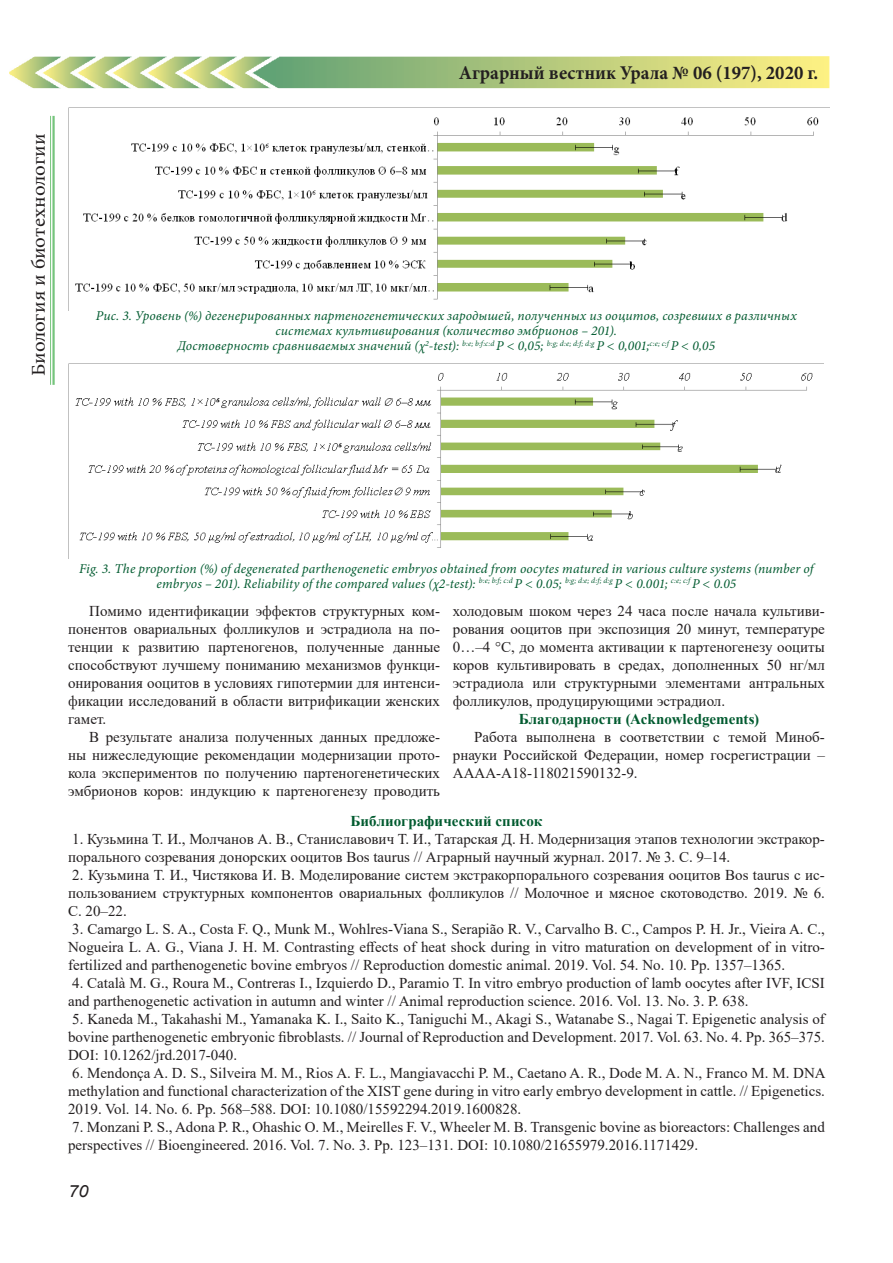
<style>
.page{position:relative;width:893px;height:1263px;background:#fff}
.page>*{position:absolute;margin:0;border:0;box-sizing:border-box;transform-origin:0 0}
.t1{font:700 19.5px "Minion Pro";color:#231f20;scale:.96 1}
.t2{font:19.5px "Minion Pro";letter-spacing:-.01em;color:#231f20;scale:1.08 1}
.t3{font:italic 16.8px "Arial";color:#231f20;scale:1.08 1}
.List_Paragraph{font:15px/18px "Times New Roman";color:#231f20;text-align:justify}
.подзаголовок{font:700 15px "Times New Roman";color:#025b30}
.рисунок{font:italic 13.5px/15px "Minion Pro";letter-spacing:.01em;color:#025b30;text-align:center}
</style>
<div class="page">
<img style="left:9px;top:56px;width:820px;height:32px">
<hr style="left:52px;top:116px;width:3px;height:269px;background:#40ae49">
<hr style="left:50px;top:116px;width:1px;height:269px;background:#40ae49">
<img style="left:69px;top:107px;width:761px;height:193px">
<img style="left:69px;top:363px;width:754px;height:185px">
<h1 class="t2" style="left:26px;top:376px;width:226px;rotate:-90deg">Биология и биотехнологии</h1>
<h1 class="t1" style="left:459px;top:59px;width:376px">Аграрный вестник Урала № 06 (197), 2020 г.</h1>
<p class="рисунок" style="left:96px;top:308px;width:702px">Рис. 3. Уровень (%) дегенерированных партеногенетических зародышей, полученных из ооцитов, созревших в различных системах культивирования (количество эмбрионов – 201).</p>
<p class="рисунок" style="left:177px;top:338px;width:539px">Достоверность сравниваемых значений (χ<sup>2</sup>-test): <sup>b:e;</sup> <sup>b:f:с:d</sup> P &lt; 0,05; <sup>b:g;</sup> <sup>d:e;</sup> <sup>d:f;</sup> <sup>d:g</sup> P &lt; 0,001;<sup>c:e;</sup> <sup>c:f</sup> P &lt; 0,05</p>
<p class="рисунок" style="left:79px;top:561px;width:736px">Fig. 3. The proportion (%) of degenerated parthenogenetic embryos obtained from oocytes matured in various culture systems (number of embryos – 201). Reliability of the compared values (χ2-test): <sup>b:e;</sup> <sup>b:f;</sup> <sup>c:d</sup> P &lt; 0.05; <sup>b:g;</sup> <sup>d:e;</sup> <sup>d:f;</sup> <sup>d:g</sup> P &lt; 0.001; <sup>c:e;</sup> <sup>c:f</sup> P &lt; 0.05</p>
<p class="List_Paragraph" style="left:68px;top:602px;width:374px;text-indent:21px">Помимо идентификации эффектов структурных ком&shy;понентов овариальных фолликулов и эстрадиола на по&shy;тенции к развитию партеногенов, полученные данные способствуют лучшему пониманию механизмов функци&shy;онирования ооцитов в условиях гипотермии для интенси&shy;фикации исследований в области витрификации женских гамет.</p>
<p class="List_Paragraph" style="left:68px;top:728px;width:374px;text-indent:21px">В результате анализа полученных данных предложе&shy;ны нижеследующие рекомендации модернизации прото&shy;кола экспериментов по получению партеногенетических эмбрионов коров: индукцию к партеногенезу проводить</p>
<p class="List_Paragraph" style="left:453px;top:602px;width:374px">холодовым шоком через 24 часа после начала культиви&shy;рования ооцитов при экспозиция 20 минут, температуре 0…–4 °С, до момента активации к партеногенезу ооциты коров культивировать в средах, дополненных 50 нг/мл эстрадиола или структурными элементами антральных фолликулов, продуцирующими эстрадиол.</p>
<p class="подзаголовок" style="left:519px;top:708px;width:242px">Благодарности (Acknowledgements)</p>
<p class="List_Paragraph" style="left:453px;top:728px;width:374px;text-indent:21px">Работа выполнена в соответствии с темой Миноб&shy;рнауки Российской Федерации, номер госрегистрации – АААА-А18-118021590132-9.</p>
<p class="подзаголовок" style="left:351px;top:810px;width:193px">Библиографический список</p>
<p class="List_Paragraph" style="left:68px;top:829px;width:758px">1. Кузьмина Т. И., Молчанов А. В., Станиславович Т. И., Татарская Д. Н. Модернизация этапов технологии экстракор&shy;порального созревания донорских ооцитов Bos taurus // Аграрный научный журнал. 2017. № 3. С. 9–14.</p>
<p class="List_Paragraph" style="left:68px;top:865px;width:758px">2. Кузьмина Т. И., Чистякова И. В. Моделирование систем экстракорпорального созревания ооцитов Bos taurus с ис&shy;пользованием структурных компонентов овариальных фолликулов // Молочное и мясное скотоводство. 2019. № 6.<br>С. 20–22.</p>
<p class="List_Paragraph" style="left:68px;top:919px;width:758px">3. Camargo L. S. A., Costa F. Q., Munk M., Wohlres-Viana S., Serapião R. V., Carvalho B. C., Campos P. H. Jr., Vieira A. C., Nogueira L. A. G., Viana J. H. M. Contrasting effects of heat shock during in vitro maturation on development of in vitro&shy;fertilized and parthenogenetic bovine embryos // Reproduction domestic animal. 2019. Vol. 54. No. 10. Pp. 1357–1365.</p>
<p class="List_Paragraph" style="left:68px;top:973px;width:758px">4. Català M. G., Roura M., Contreras I., Izquierdo D., Paramio T. In vitro embryo production of lamb oocytes after IVF, ICSI and parthenogenetic activation in autumn and winter // Animal reproduction science. 2016. Vol. 13. No. 3. P. 638.</p>
<p class="List_Paragraph" style="left:68px;top:1009px;width:758px">5. Kaneda M., Takahashi M., Yamanaka K. I., Saito K., Taniguchi M., Akagi S., Watanabe S., Nagai T. Epigenetic analysis of bovine parthenogenetic embryonic fibroblasts. // Journal of Reproduction and Development. 2017. Vol. 63. No. 4. Pp. 365–375.<br>DOI: 10.1262/jrd.2017-040.</p>
<p class="List_Paragraph" style="left:68px;top:1063px;width:759px">6. Mendonça A. D. S., Silveira M. M., Rios A. F. L., Mangiavacchi P. M., Caetano A. R., Dode M. A. N., Franco M. M. DNA methylation and functional characterization of the XIST gene during in vitro early embryo development in cattle. // Epigenetics.<br>2019. Vol. 14. No. 6. Pp. 568–588. DOI: 10.1080/15592294.2019.1600828.</p>
<p class="List_Paragraph" style="left:68px;top:1117px;width:758px">7. Monzani P. S., Adona P. R., Ohashic O. M., Meirelles F. V., Wheeler M. B. Transgenic bovine as bioreactors: Challenges and perspectives // Bioengineered. 2016. Vol. 7. No. 3. Pp. 123–131. DOI: 10.1080/21655979.2016.1171429.</p>
<p class="t3" style="left:68px;top:1181px;width:20px">70</p>
</div>
